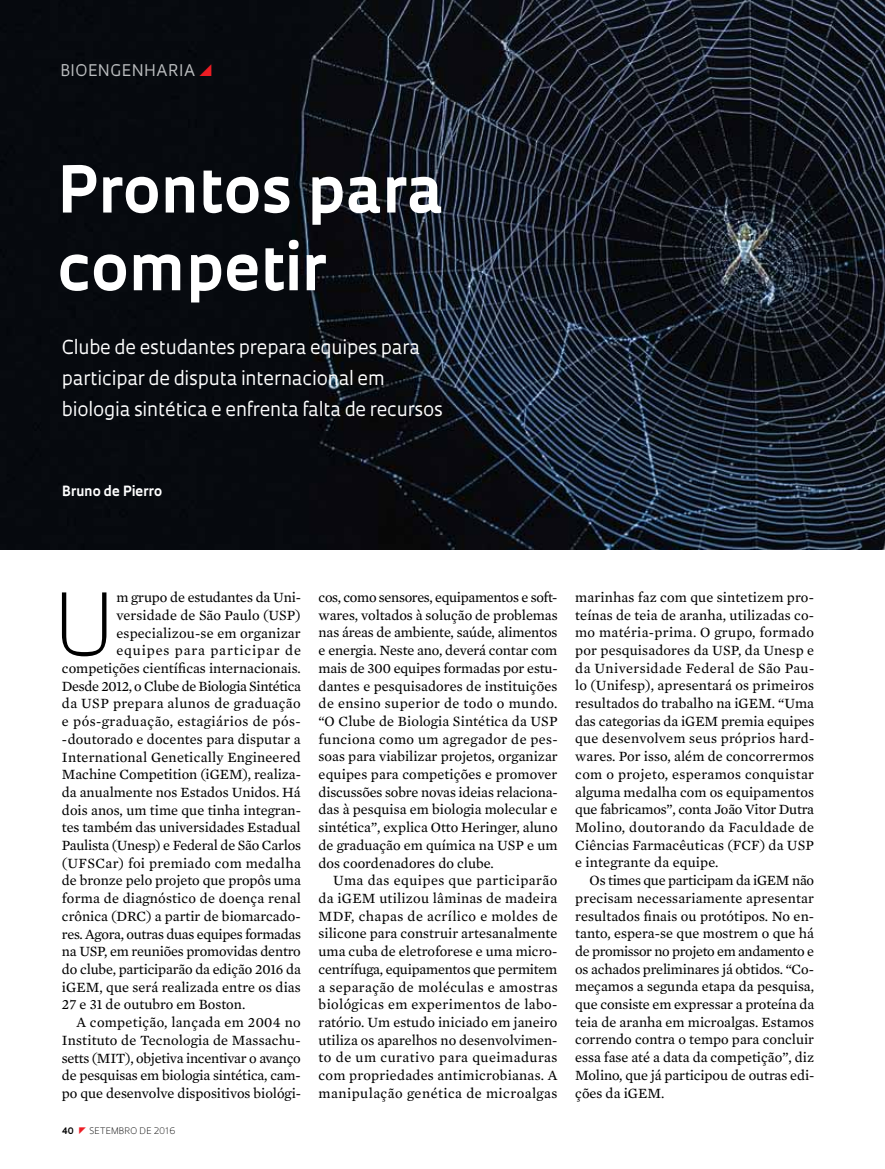
<style>
.page{position:relative;width:885px;height:1169px;background:#fff}
.page>*{position:absolute;margin:0;border:0;box-sizing:border-box;transform-origin:0 0}
.t1{font:300 83.55px "Oculum";color:#000}
.t2{font:700 62.7px/77.7px "Oculum";color:#fff}
.t3{font:18.75px/30.9px "Oculum";letter-spacing:-.01em;color:#fff}
.t4{font:15.6px "Oculum";letter-spacing:.035em;color:#bcbec0}
.t5{font:14.4px/17.7px "Mercury Text G2";color:#000;text-align:justify}
.t6{font:14.4px "Mercury Text G2";letter-spacing:-.02em;color:#000}
.t7{font:14.4px "Mercury Text G2";letter-spacing:.02em;color:#000}
.t8{font:14.4px "Mercury Text G2";letter-spacing:-.025em;color:#000}
.t9{font:14.4px "Mercury Text G2";letter-spacing:.035em;color:#000}
.t10{font:14.4px "Mercury Text G2";letter-spacing:.025em;color:#000}
.t11{font:14.4px "Mercury Text G2";letter-spacing:.06em;color:#000}
.t12{font:700 13.65px "Oculum";letter-spacing:-.005em;color:#fff}
.t13{font:300 8.7px "Oculum";letter-spacing:.015em;color:#000}
.t14{font:700 8.7px "Oculum";color:#000}
</style>
<div class="page">
<img style="left:0;top:0;width:885px;height:549px">
<svg style="left:200px;top:64px;width:12px;height:12px"></svg>
<p class="t4" style="left:60px;top:60px;width:136px">Bioengenharia</p>
<h2 class="t2" style="left:57px;top:147px;width:388px">Prontos para competir</h2>
<h3 class="t3" style="left:62px;top:331px;width:383px">Clube de estudantes prepara equipes para participar de disputa internacional em biologia sintética e enfrenta falta de recursos</h3>
<p class="t12" style="left:62px;top:481px;width:102px">Bruno de Pierro</p>
<h1 class="t1" style="left:54px;top:567px;width:63px">U</h1>
<p class="t5" style="left:116px;top:588px;width:186px">m grupo de estudantes da Uni-</p>
<p class="t5" style="left:116px;top:605px;width:186px">versidade de São Paulo (USP)</p>
<p class="t5" style="left:116px;top:623px;width:186px">especializou-se em organizar</p>
<p class="t11" style="left:116px;top:640px;width:186px">equipes para participar de</p>
<p class="t5" style="left:62px;top:658px;width:240px">competições científicas internacionais.</p>
<p class="t8" style="left:62px;top:675px;width:241px">Desde 2012, o Clube de Biologia Sintética</p>
<p class="t10" style="left:62px;top:693px;width:240px">da USP prepara alunos de graduação</p>
<p class="t9" style="left:62px;top:711px;width:240px">e pós-graduação, estagiários de pós-</p>
<p class="t5" style="left:62px;top:729px;width:240px">-doutorado e docentes para disputar a</p>
<p class="t5" style="left:62px;top:747px;width:241px">International Genetically Engineered</p>
<p class="t5" style="left:62px;top:765px;width:241px">Machine Competition (iGEM), realiza-</p>
<p class="t5" style="left:62px;top:782px;width:240px">da anualmente nos Estados Unidos. Há</p>
<p class="t5" style="left:62px;top:800px;width:241px">dois anos, um time que tinha integran-</p>
<p class="t5" style="left:62px;top:818px;width:240px">tes também das universidades Estadual</p>
<p class="t5" style="left:62px;top:835px;width:241px">Paulista (Unesp) e Federal de São Carlos</p>
<p class="t7" style="left:62px;top:852px;width:240px">(UFSCar) foi premiado com medalha</p>
<p class="t5" style="left:62px;top:871px;width:240px">de bronze pelo projeto que propôs uma</p>
<p class="t5" style="left:62px;top:888px;width:240px">forma de diagnóstico de doença renal</p>
<p class="t5" style="left:62px;top:906px;width:240px">crônica (DRC) a partir de biomarcado-</p>
<p class="t6" style="left:62px;top:923px;width:241px">res. Agora, outras duas equipes formadas</p>
<p class="t5" style="left:62px;top:942px;width:240px">na USP, em reuniões promovidas dentro</p>
<p class="t5" style="left:62px;top:959px;width:241px">do clube, participarão da edição 2016 da</p>
<p class="t5" style="left:62px;top:977px;width:240px">iGEM, que será realizada entre os dias</p>
<p class="t5" style="left:62px;top:995px;width:185px">27 e 31 de outubro em Boston.</p>
<p class="t7" style="left:76px;top:1012px;width:226px">A competição, lançada em 2004 no</p>
<p class="t5" style="left:62px;top:1030px;width:240px">Instituto de Tecnologia de Massachu-</p>
<p class="t6" style="left:62px;top:1047px;width:240px">setts (MIT), objetiva incentivar o avanço</p>
<p class="t5" style="left:62px;top:1065px;width:240px">de pesquisas em biologia sintética, cam-</p>
<p class="t5" style="left:62px;top:1083px;width:241px">po que desenvolve dispositivos biológi-</p>
<p class="t14" style="left:62px;top:1124px;width:13px">40</p>
<p class="t13" style="left:90px;top:1124px;width:88px">SETEMBRO DE 2016</p>
<p class="t5" style="left:319px;top:587px;width:241px">cos, como sensores, equipamentos e soft&shy;wares, voltados à solução de problemas nas áreas de ambiente, saúde, alimentos e energia. Neste ano, deverá contar com mais de 300 equipes formadas por estu&shy;dantes e pesquisadores de instituições de ensino superior de todo o mundo. “O Clube de Biologia Sintética da USP funciona como um agregador de pes&shy;soas para viabilizar projetos, organizar equipes para competições e promover discussões sobre novas ideias relaciona&shy;das à pesquisa em biologia molecular e sintética”, explica Otto Heringer, aluno de graduação em química na USP e um dos coordenadores do clube.</p>
<p class="t5" style="left:319px;top:871px;width:241px;text-indent:14px">Uma das equipes que participarão da iGEM utilizou lâminas de madeira MDF, chapas de acrílico e moldes de silicone para construir artesanalmente uma cuba de eletroforese e uma micro&shy;centrífuga, equipamentos que permitem a separação de moléculas e amostras biológicas em experimentos de labo&shy;ratório. Um estudo iniciado em janeiro utiliza os aparelhos no desenvolvimen&shy;to de um curativo para queimaduras com propriedades antimicrobianas. A manipulação genética de microalgas</p>
<p class="t5" style="left:575px;top:587px;width:241px">marinhas faz com que sintetizem pro&shy;teínas de teia de aranha, utilizadas co&shy;mo matéria-prima. O grupo, formado por pesquisadores da USP, da Unesp e da Universidade Federal de São Pau&shy;lo (Unifesp), apresentará os primeiros resultados do trabalho na iGEM. “Uma das categorias da iGEM premia equipes que desenvolvem seus próprios hard&shy;wares. Por isso, além de concorrermos com o projeto, esperamos conquistar alguma medalha com os equipamentos que fabricamos”, conta João Vitor Dutra Molino, doutorando da Faculdade de Ciências Farmacêuticas (FCF) da USP e integrante da equipe.</p>
<p class="t5" style="left:575px;top:870px;width:241px;text-indent:14px">Os times que participam da iGEM não precisam necessariamente apresentar resultados finais ou protótipos. No en&shy;tanto, espera-se que mostrem o que há de promissor no projeto em andamento e os achados preliminares já obtidos. “Co&shy;meçamos a segunda etapa da pesquisa, que consiste em expressar a proteína da teia de aranha em microalgas. Estamos correndo contra o tempo para concluir essa fase até a data da competição”, diz Molino, que já participou de outras edi&shy;ções da iGEM.</p>
</div>
